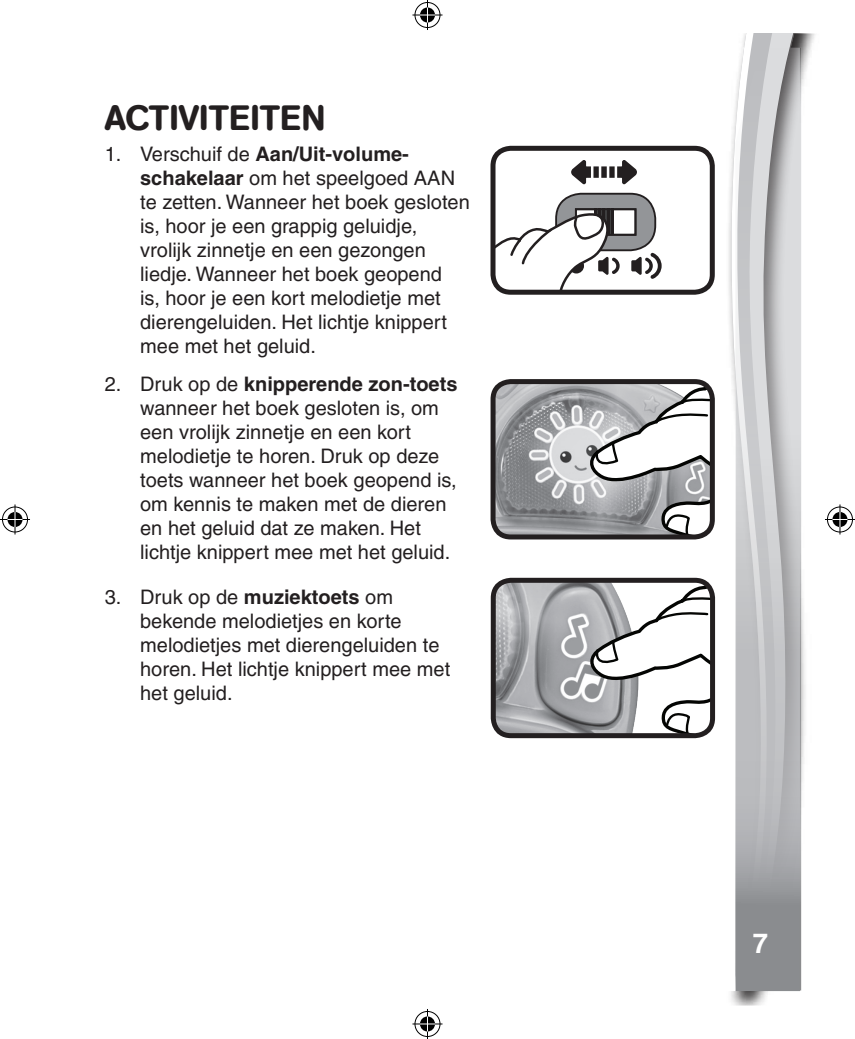
<style>
.page{position:relative;width:855px;height:1039px;background:#fff}
.page>*{position:absolute;margin:0;border:0;box-sizing:border-box;transform-origin:0 0}
.body_text_2{font:500 35px "AG Book Rounded";color:#231f20}
.t1{font:700 27.5px "Helvetica";color:#fff}
.body_text_2-2{font:500 20px/24px "Helvetica";color:#231f20}
.body_text1{font:500 20px/24px "Helvetica";color:#231f20}
.body_text_2-3{font:700 20px "Helvetica";color:#231f20}
.s1{font-weight:500}
.s2{font-weight:700}
</style>
<div class="page">
<svg style="left:784px;top:34px;width:23px;height:956px"></svg>
<svg style="left:730px;top:34px;width:38px;height:374px"></svg>
<svg style="left:735px;top:48px;width:64px;height:942px;background:#bdbec0"></svg>
<img style="left:496px;top:583px;width:91px;height:149px">
<svg style="left:587px;top:583px;width:125px;height:152px"></svg>
<div style="left:490px;top:577px;width:224px;height:161px;border:5px solid #231f20;border-radius:18px"></div>
<img style="left:496px;top:385px;width:91px;height:148px">
<svg style="left:587px;top:381px;width:125px;height:156px"></svg>
<div style="left:490px;top:379px;width:224px;height:160px;border:5px solid #231f20;border-radius:18px"></div>
<div style="left:490px;top:146px;width:224px;height:149px;border:5px solid #231f20;border-radius:18px"></div>
<svg style="left:492px;top:148px;width:169px;height:144px"></svg>
<div style="left:413px;top:1px;width:28px;height:28px;border:3px solid #fff;border-radius:50%"></div>
<svg style="left:412px;top:13px;width:30px;height:4px"></svg>
<hr style="left:425px;top:0;width:4px;height:30px;background:#fff">
<div style="left:418px;top:6px;width:18px;height:18px;border:3px solid #fff;border-radius:50%"></div>
<div style="left:414px;top:2px;width:26px;height:26px;border:1px solid #000;border-radius:50%"></div>
<hr style="left:412px;top:15px;width:30px;height:1px;background:#000">
<hr style="left:427px;top:0;width:1px;height:30px;background:#000">
<svg style="left:420px;top:7px;width:15px;height:15px"></svg>
<div style="left:413px;top:1009px;width:28px;height:28px;border:3px solid #fff;border-radius:50%"></div>
<hr style="left:412px;top:1022px;width:30px;height:3px;background:#fff">
<hr style="left:425px;top:1008px;width:4px;height:30px;background:#fff">
<div style="left:418px;top:1014px;width:18px;height:18px;border:3px solid #fff;border-radius:50%"></div>
<div style="left:414px;top:1011px;width:26px;height:25px;border:1px solid #000;border-radius:50%"></div>
<hr style="left:412px;top:1023px;width:30px;height:1px;background:#000">
<hr style="left:427px;top:1008px;width:1px;height:30px;background:#000">
<svg style="left:420px;top:1016px;width:15px;height:15px"></svg>
<div style="left:1px;top:505px;width:28px;height:28px;border:3px solid #fff;border-radius:50%"></div>
<hr style="left:0;top:518px;width:30px;height:3px;background:#fff">
<svg style="left:13px;top:504px;width:4px;height:30px"></svg>
<div style="left:6px;top:510px;width:18px;height:18px;border:3px solid #fff;border-radius:50%"></div>
<div style="left:2px;top:506px;width:26px;height:26px;border:1px solid #000;border-radius:50%"></div>
<hr style="left:0;top:519px;width:30px;height:1px;background:#000">
<hr style="left:15px;top:504px;width:1px;height:30px;background:#000">
<svg style="left:8px;top:512px;width:14px;height:15px"></svg>
<div style="left:825px;top:505px;width:28px;height:28px;border:3px solid #fff;border-radius:50%"></div>
<hr style="left:824px;top:518px;width:30px;height:3px;background:#fff">
<hr style="left:838px;top:504px;width:3px;height:30px;background:#fff">
<div style="left:830px;top:510px;width:18px;height:18px;border:3px solid #fff;border-radius:50%"></div>
<div style="left:826px;top:506px;width:26px;height:26px;border:1px solid #000;border-radius:50%"></div>
<hr style="left:824px;top:519px;width:30px;height:1px;background:#000">
<hr style="left:839px;top:504px;width:1px;height:30px;background:#000">
<svg style="left:832px;top:512px;width:15px;height:15px"></svg>
<p class="body_text_2" style="left:105px;top:97px;width:222px">ACTIVITEITEN</p>
<p class="body_text_2-3" style="left:105px;top:141px;width:305px"><span class="s1">1. Verschuif de</span> Aan/Uit-volume-</p>
<p class="body_text_2-2" style="left:140px;top:166px;width:331px"><span class="s2">schakelaar</span> om het speelgoed AAN te zetten. Wanneer het boek gesloten is, hoor je een grappig geluidje, vrolijk zinnetje en een gezongen liedje. Wanneer het boek geopend<br>is, hoor je een kort melodietje met dierengeluiden. Het lichtje knippert mee met het geluid.</p>
<p class="body_text1" style="left:140px;top:372px;width:319px;text-indent:-35px">2. Druk op de <span class="s2">knipperende zon-toets </span>wanneer het boek gesloten is, om een vrolijk zinnetje en een kort melodietje te horen. Druk op deze toets wanneer het boek geopend is, om kennis te maken met de dieren en het geluid dat ze maken. Het lichtje knippert mee met het geluid.</p>
<p class="body_text_2-2" style="left:140px;top:585px;width:311px;text-indent:-35px">3. Druk op de <span class="s2">muziektoets</span> om bekende melodietjes en korte melodietjes met dierengeluiden te horen. Het lichtje knippert mee met het geluid.</p>
<h2 class="t1" style="left:752px;top:923px;width:21px">7 <sup>7</sup>7</h2>
</div>
